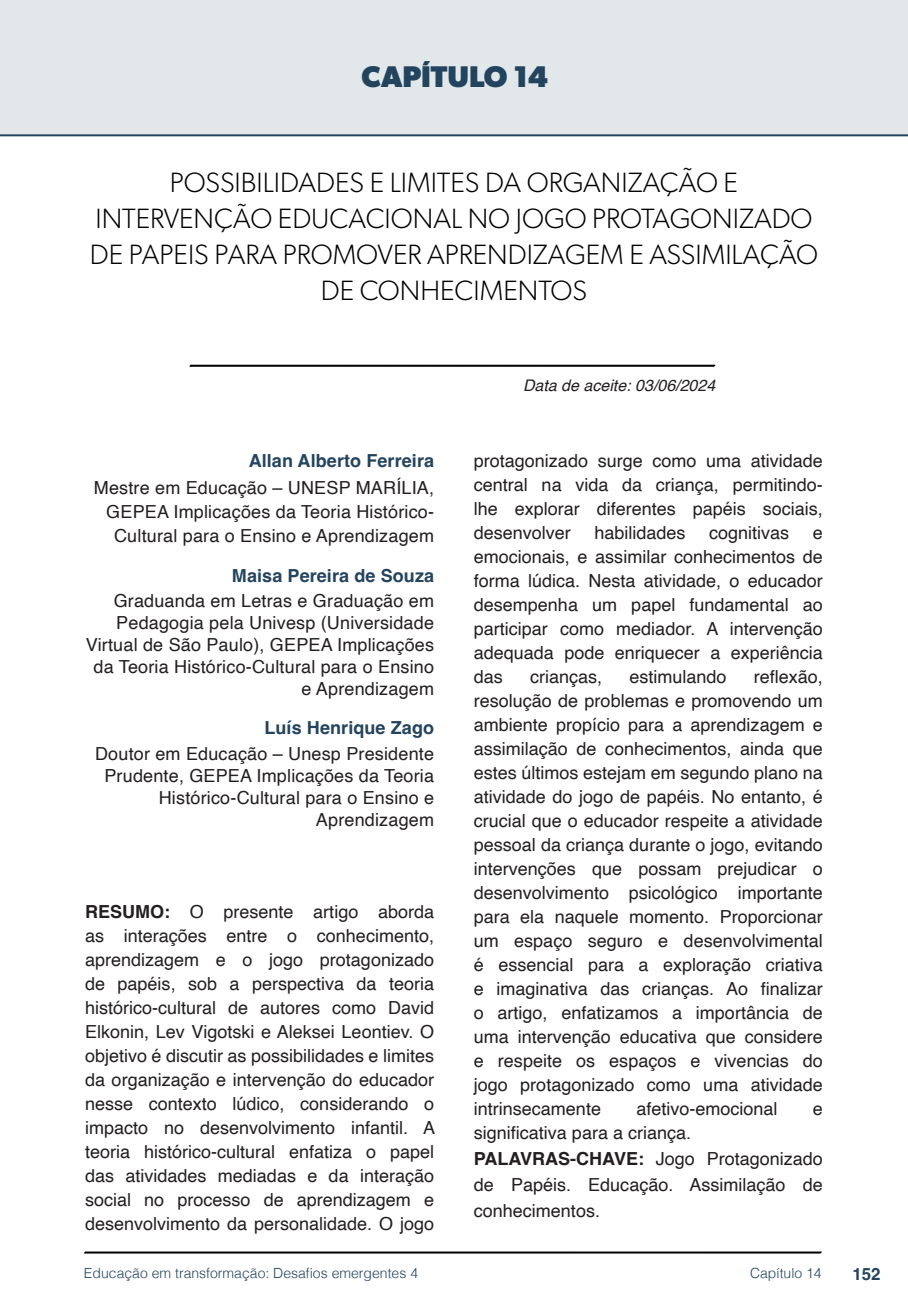
<style>
.page{position:relative;width:908px;height:1304px;background:#fff}
.page>*{position:absolute;margin:0;border:0;box-sizing:border-box;transform-origin:0 0}
.capítulos{font:700 30px "Gibson";color:#23445f}
.nome_artigos{font:300 28px/36px "Gibson";color:#000;text-align:center}
.Resumos_e_PC_TXT{font:18px/24px "Helvetica";color:#231f20;text-align:justify}
.info_autores{font:18px/22px "Helvetica";letter-spacing:.01em;color:#231f20;text-align:right}
.nome_autores{font:700 18px "Helvetica";letter-spacing:.005em;color:#23445f}
.t1{font:700 16.8px "Helvetica";color:#23445f}
.t2{font:italic 16px "Helvetica";color:#231f20}
.t3{font:300 14px "Helvetica";color:#23445f}
.s1{font-weight:700}
</style>
<div class="page">
<svg style="left:84px;top:1251px;width:737px;height:3px;background:#515151"></svg>
<div style="left:0;top:0;width:907px;height:136px;background:#e2e7e9"></div>
<svg style="left:189px;top:364px;width:526px;height:3px;background:#4f4f4f"></svg>
<div style="left:44px;top:72px;width:68px;height:61px;background:#e2e7e9"></div>
<p class="capítulos" style="left:361px;top:58px;width:188px">CAPÍTULO 14</p>
<p class="nome_artigos" style="left:90px;top:165px;width:729px">POSSIBILIDADES E LIMITES DA ORGANIZAÇÃO E INTERVENÇÃO EDUCACIONAL NO JOGO PROTAGONIZADO DE PAPEIS PARA PROMOVER APRENDIZAGEM E ASSIMILAÇÃO DE CONHECIMENTOS</p>
<p class="nome_autores" style="left:248px;top:450px;width:187px">Allan Alberto Ferreira</p>
<p class="info_autores" style="left:94px;top:477px;width:341px;line-height:24px">Mestre em Educação – UNESP MARÍLIA,<br>GEPEA Implicações da Teoria Histórico-<br>Cultural para o Ensino e Aprendizagem</p>
<p class="nome_autores" style="left:232px;top:564px;width:203px">Maisa Pereira de Souza</p>
<p class="info_autores" style="left:86px;top:590px;width:349px">Graduanda em Letras e Graduação em Pedagogia pela Univesp (Universidade Virtual de São Paulo), GEPEA Implicações da Teoria Histórico-Cultural para o Ensino e Aprendizagem</p>
<p class="nome_autores" style="left:264px;top:717px;width:171px">Luís Henrique Zago</p>
<p class="info_autores" style="left:95px;top:743px;width:340px">Doutor em Educação – Unesp Presidente<br>Prudente, GEPEA Implicações da Teoria<br>Histórico-Cultural para o Ensino e<br>Aprendizagem</p>
<p class="Resumos_e_PC_TXT" style="left:85px;top:900px;width:351px"><span class="s1">RESUMO:</span> O presente artigo aborda as interações entre o conhecimento, aprendizagem e o jogo protagonizado de papéis, sob a perspectiva da teoria histórico-cultural de autores como David Elkonin, Lev Vigotski e Aleksei Leontiev. O objetivo é discutir as possibilidades e limites da organização e intervenção do educador nesse contexto lúdico, considerando o impacto no desenvolvimento infantil. A teoria histórico-cultural enfatiza o papel das atividades mediadas e da interação social no processo de aprendizagem e desenvolvimento da personalidade. O jogo</p>
<p class="t2" style="left:523px;top:373px;width:194px">Data de aceite: 03/06/2024</p>
<p class="Resumos_e_PC_TXT" style="left:473px;top:449px;width:350px">protagonizado surge como uma atividade central na vida da criança, permitindo&shy;lhe explorar diferentes papéis sociais, desenvolver</p>
<p class="Resumos_e_PC_TXT" style="left:594px;top:521px;width:93px">habilidades</p>
<p class="Resumos_e_PC_TXT" style="left:709px;top:521px;width:82px">cognitivas</p>
<p class="Resumos_e_PC_TXT" style="left:473px;top:521px;width:350px;text-indent:339px">e emocionais, e assimilar conhecimentos de forma lúdica. Nesta atividade, o educador desempenha um papel fundamental ao participar como mediador. A intervenção adequada pode enriquecer a experiência das</p>
<p class="Resumos_e_PC_TXT" style="left:473px;top:665px;width:350px;text-indent:280px">reflexão, resolução de problemas e promovendo um ambiente propício para a aprendizagem e assimilação de conhecimentos, ainda que estes últimos estejam em segundo plano na atividade do jogo de papéis. No entanto, é crucial que o educador respeite a atividade pessoal da criança durante o jogo, evitando intervenções que possam prejudicar o desenvolvimento psicológico importante para ela naquele momento. Proporcionar um espaço seguro e desenvolvimental é essencial para a exploração criativa e imaginativa das crianças. Ao finalizar o artigo, enfatizamos a importância de uma intervenção educativa que considere e respeite os espaços e vivencias do jogo protagonizado como uma atividade intrinsecamente</p>
<p class="Resumos_e_PC_TXT" style="left:530px;top:665px;width:74px">crianças,</p>
<p class="Resumos_e_PC_TXT" style="left:629px;top:665px;width:99px">estimulando</p>
<p class="Resumos_e_PC_TXT" style="left:636px;top:1097px;width:143px">afetivo-emocional</p>
<p class="Resumos_e_PC_TXT" style="left:812px;top:1097px;width:12px">e</p>
<p class="Resumos_e_PC_TXT" style="left:473px;top:1121px;width:219px">significativa para a criança.</p>
<p class="Resumos_e_PC_TXT" style="left:473px;top:1146px;width:350px;line-height:26px"><span class="s1">PALAVRAS-CHAVE:</span> Jogo Protagonizado de Papéis. Educação. Assimilação de conhecimentos.</p>
<p class="t3" style="left:84px;top:1261px;width:335px">Educação em transformação: Desafios emergentes 4</p>
<p class="t3" style="left:749px;top:1261px;width:73px">Capítulo 14</p>
<p class="t1" style="left:851px;top:1264px;width:30px">152</p>
</div>
